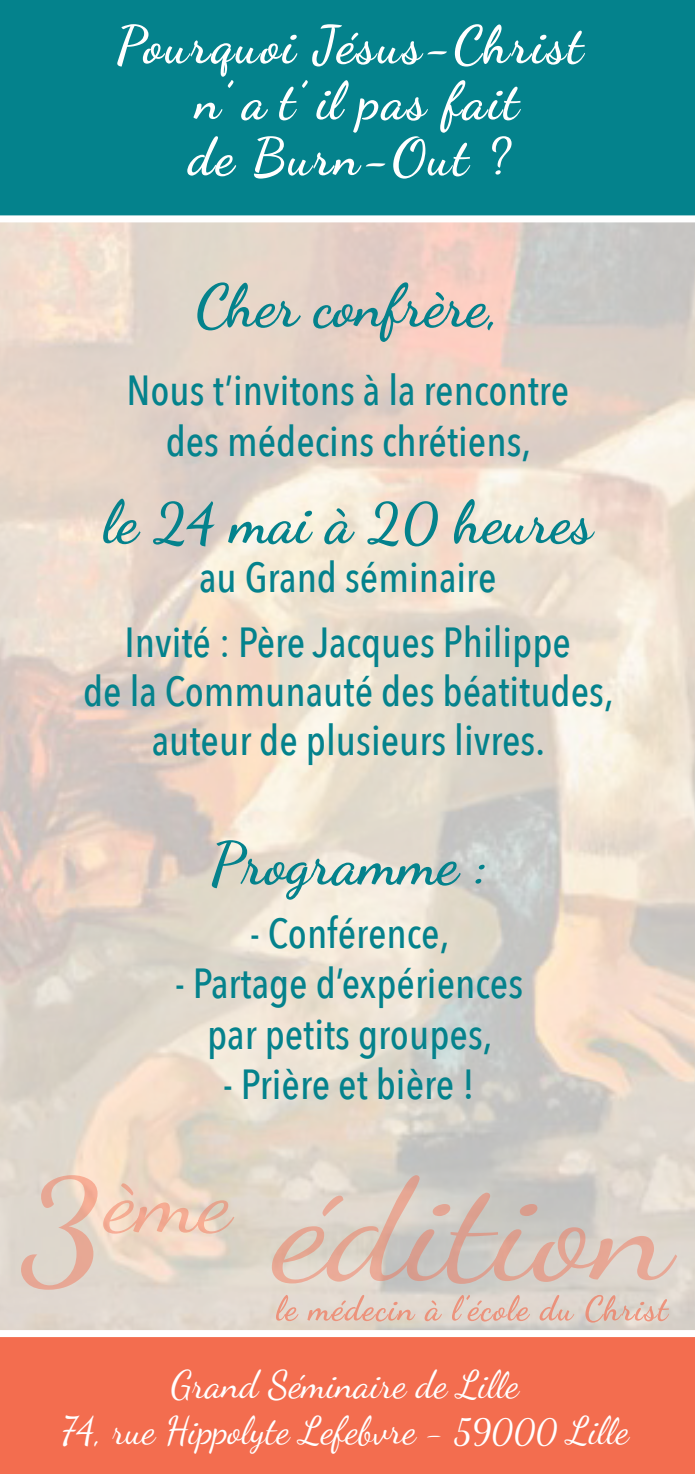
<style>
.page{position:relative;width:695px;height:1474px;background:#fff}
.page>*{position:absolute;margin:0;border:0;box-sizing:border-box;transform-origin:0 0}
.t1{font:700 59.5px "Dancing Script";color:#04828c}
.t2{font:700 52.5px "Dancing Script";letter-spacing:.04em;color:#fff}
.t3{font:500 42px "Avenir Next Condensed";color:#04828c}
.t4{font:38.5px "Dancing Script";color:#fff}
.s1{font-size:56px}
.s2{font-size:35px}
</style>
<div class="page">
<div style="left:0;top:1329px;width:694px;height:144px;background:#f36d4f"></div>
<div style="left:0;top:0;width:694px;height:216px;background:#04828c"></div>
<svg style="left:21px;top:1175px;width:656px;height:114px;background:#ddcbc0"></svg>
<svg style="left:276px;top:1294px;width:393px;height:28px;background:#e1cabe"></svg>
<p class="t2" style="left:115px;top:12px;width:468px">Pourquoi Jésus-Christ</p>
<p class="t2" style="left:195px;top:68px;width:324px">n’ a t’ il pas fait</p>
<p class="t2" style="left:188px;top:124px;width:323px">de Burn-Out ?</p>
<p class="t1" style="left:195px;top:269px;width:306px">Cher confrère,</p>
<p class="t3" style="left:126px;top:365px;width:444px">Nous t’invitons à la rencontre</p>
<p class="t3" style="left:166px;top:416px;width:367px">des médecins chrétiens,</p>
<p class="t1" style="left:103px;top:485px;width:491px">le <span class="s1">24</span> mai à <span class="s1">20</span> heures</p>
<p class="t3" style="left:199px;top:552px;width:299px">au Grand séminaire</p>
<p class="t3" style="left:124px;top:617px;width:448px">Invité : Père Jacques Philippe</p>
<p class="t3" style="left:83px;top:666px;width:532px">de la Communauté des béatitudes,</p>
<p class="t3" style="left:152px;top:715px;width:394px">auteur de plusieurs livres.</p>
<p class="t1" style="left:210px;top:826px;width:280px">Programme :</p>
<p class="t3" style="left:250px;top:907px;width:200px">- Conférence,</p>
<p class="t3" style="left:175px;top:958px;width:349px">- Partage d’expériences</p>
<p class="t3" style="left:207px;top:1008px;width:287px">par petits groupes,</p>
<p class="t3" style="left:223px;top:1058px;width:253px">- Prière et bière !</p>
<p class="t4" style="left:171px;top:1360px;width:349px">Grand Séminaire de Lille</p>
<p class="t4" style="left:61px;top:1407px;width:569px">74, rue Hippolyte Lefebvre - <span class="s2">59000</span> Lille</p>
</div>
